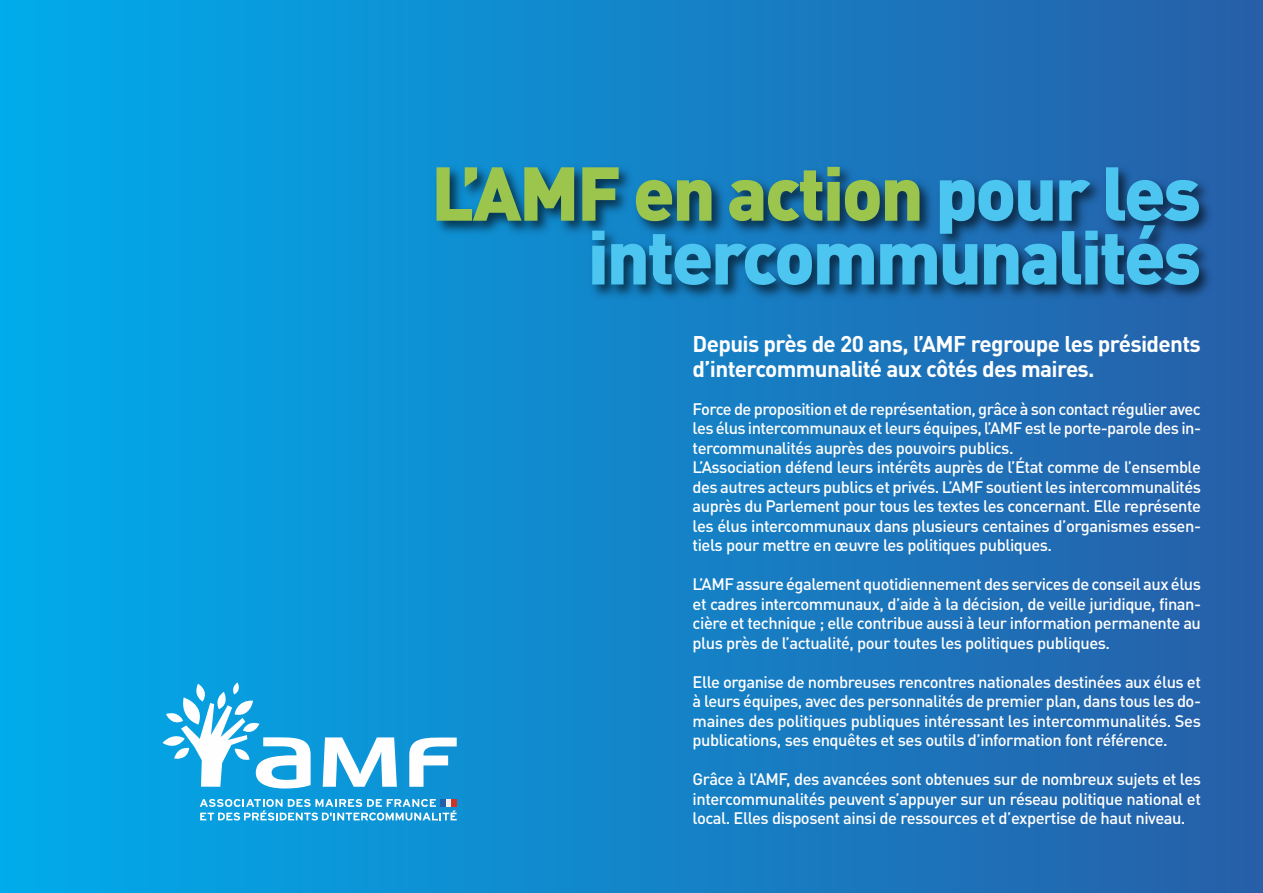
<style>
.page{position:relative;width:1263px;height:893px;background:#fff}
.page>*{position:absolute;margin:0;border:0;box-sizing:border-box;transform-origin:0 0}
.t1{font:900 75px/63.8px "DIN Pro";letter-spacing:-.035em;color:#4dc5f1;text-align:right}
.t2{font:700 22.5px/25.5px "DIN Pro";letter-spacing:-.03em;color:#fff}
.t3{font:500 16.5px/19.5px "DIN Pro";letter-spacing:-.03em;color:#fff;text-align:justify}
.s1{color:#9cc54d}
</style>
<div class="page">
<div style="left:0;top:0;width:1263px;height:893px;background:linear-gradient(to right,#00aceb,#275fa8)"></div>
<div style="left:0;top:261px;width:5px;height:632px;background:#00aceb"></div>
<svg style="left:323px;top:737px;width:74px;height:50px"></svg>
<svg style="left:409px;top:737px;width:48px;height:50px"></svg>
<svg style="left:162px;top:682px;width:149px;height:106px"></svg>
<svg style="left:200px;top:799px;width:257px;height:22px"></svg>
<img style="left:371px;top:142px;width:892px;height:287px">
<h1 class="t1" style="left:431px;top:169px;width:771px"><span class="s1">L’AMF en action</span> pour les intercommunalités</h1>
<h2 class="t2" style="left:693px;top:333px;width:510px">Depuis près de 20 ans, l’AMF regroupe les présidents d’intercommunalité aux côtés des maires.</h2>
<p class="t3" style="left:693px;top:401px;width:510px;text-align:left">Force de proposition et de représentation, grâce à son contact régulier avec les élus intercommunaux et leurs équipes, l’AMF est le porte-parole des in&shy;tercommunalités auprès des pouvoirs publics.<br>L’Association défend leurs intérêts auprès de l’État comme de l’ensemble des autres acteurs publics et privés. L’AMF soutient les intercommunalités auprès du Parlement pour tous les textes les concernant. Elle représente les élus intercommunaux dans plusieurs centaines d’organismes essen&shy;tiels pour mettre en œuvre les politiques publiques.</p>
<p class="t3" style="left:693px;top:576px;width:510px">L’AMF assure également quotidiennement des services de conseil aux élus et cadres intercommunaux, d’aide à la décision, de veille juridique, finan&shy;cière et technique ; elle contribue aussi à leur information permanente au plus près de l’actualité, pour toutes les politiques publiques.</p>
<p class="t3" style="left:693px;top:674px;width:510px">Elle organise de nombreuses rencontres nationales destinées aux élus et à leurs équipes, avec des personnalités de premier plan, dans tous les do&shy;maines des politiques publiques intéressant les intercommunalités. Ses publications, ses enquêtes et ses outils d’information font référence.</p>
<p class="t3" style="left:693px;top:771px;width:510px">Grâce à l’AMF, des avancées sont obtenues sur de nombreux sujets et les intercommunalités peuvent s’appuyer sur un réseau politique national et local. Elles disposent ainsi de ressources et d’expertise de haut niveau.</p>
</div>
